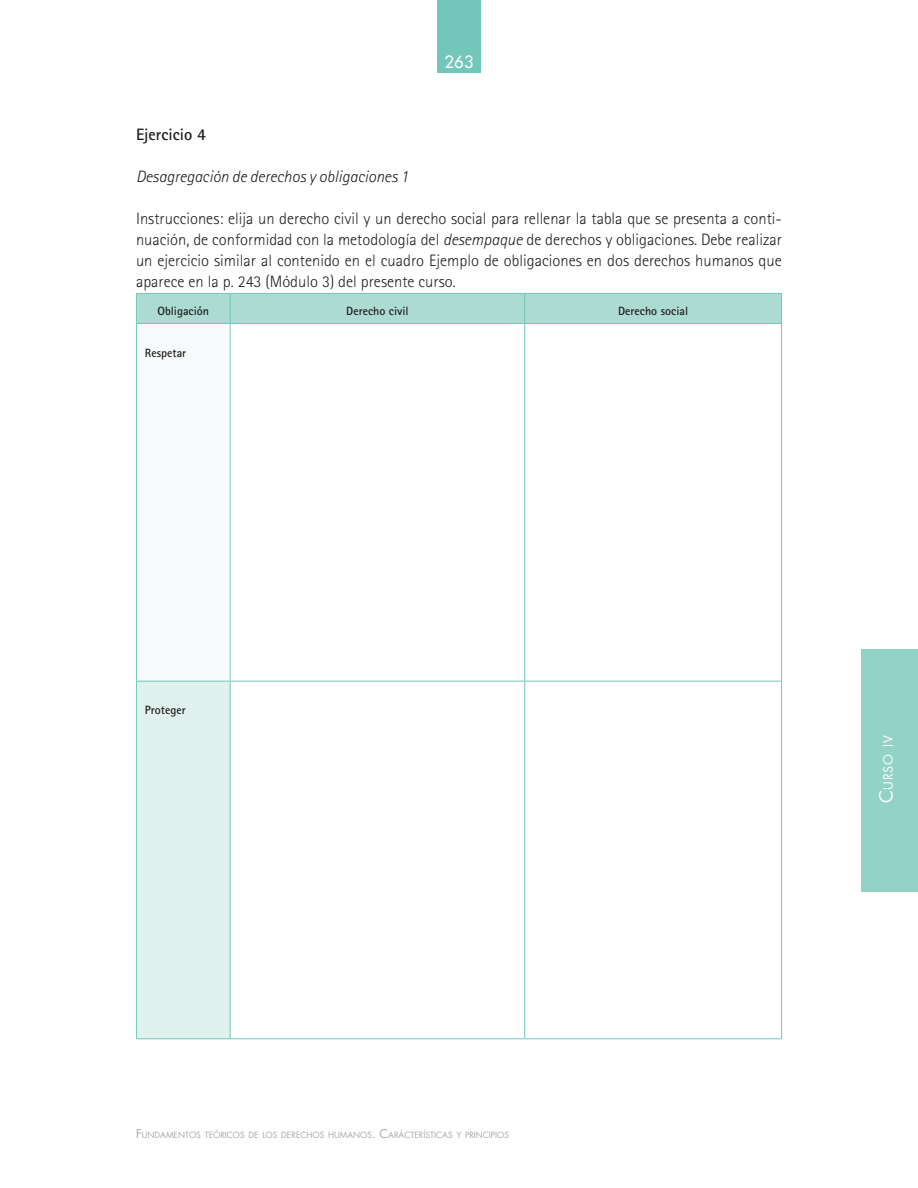
<style>
.page{position:relative;width:918px;height:1188px;background:#fff}
.page>*{position:absolute;margin:0;border:0;box-sizing:border-box;transform-origin:0 0}
.t1{font:300 16.5px/21px "Rotis Sans Serif Std";color:#231f20;text-align:justify}
.t2{font:italic 300 16.5px "Rotis Sans Serif Std";color:#231f20}
.t3{font:700 16.5px "Rotis Sans Serif Std";color:#231f20}
.t4{font:500 16.5px "Futura Std";color:#fff}
.t5{font:12.6px "Futura Std";letter-spacing:.055em;color:#fff}
.t6{font:700 12px "Rotis Sans Serif Std";color:#231f20}
.t7{font:8.4px "Futura Std";color:#a8a9ad}
.s1{font-style:inherit}
.s2{font-style:italic}
.s3{font-size:12px}
.s4{font-size:18px}
</style>
<div class="page">
<div style="left:437px;top:0;width:44px;height:72px;background:#73c7ba"></div>
<div style="left:861px;top:649px;width:57px;height:243px;background:#92d2c7"></div>
<div style="left:136px;top:324px;width:94px;height:357px;background:#f7fbfb"></div>
<div style="left:136px;top:681px;width:94px;height:358px;background:#e0f1ee"></div>
<div style="left:136px;top:293px;width:646px;height:30px;background:#acdbd2"></div>
<hr style="left:136px;top:323px;width:94px;height:1px;background:#73c7ba">
<hr style="left:136px;top:324px;width:1px;height:357px;background:#73c7ba">
<hr style="left:230px;top:323px;width:295px;height:1px;background:#73c7ba">
<hr style="left:230px;top:324px;width:1px;height:357px;background:#73c7ba">
<hr style="left:525px;top:323px;width:257px;height:1px;background:#73c7ba">
<hr style="left:524px;top:324px;width:1px;height:357px;background:#73c7ba">
<hr style="left:781px;top:324px;width:1px;height:357px;background:#73c7ba">
<hr style="left:136px;top:681px;width:94px;height:1px;background:#73c7ba">
<hr style="left:136px;top:682px;width:1px;height:356px;background:#73c7ba">
<hr style="left:230px;top:681px;width:295px;height:1px;background:#73c7ba">
<hr style="left:230px;top:682px;width:1px;height:356px;background:#73c7ba">
<hr style="left:525px;top:681px;width:257px;height:1px;background:#73c7ba">
<hr style="left:524px;top:682px;width:1px;height:356px;background:#73c7ba">
<hr style="left:781px;top:682px;width:1px;height:356px;background:#73c7ba">
<hr style="left:136px;top:1038px;width:94px;height:1px;background:#73c7ba">
<hr style="left:230px;top:1038px;width:295px;height:1px;background:#73c7ba">
<hr style="left:525px;top:1038px;width:257px;height:1px;background:#73c7ba">
<p class="t4" style="left:444px;top:52px;width:31px">263</p>
<p class="t3" style="left:136px;top:124px;width:71px">Ejercicio <span class="s1">4</span></p>
<p class="t2" style="left:136px;top:167px;width:274px">Desagregación de derechos y obligaciones 1</p>
<p class="t1" style="left:136px;top:208px;width:647px">Instrucciones: elija un derecho civil y un derecho social para rellenar la tabla que se presenta a conti&shy;nuación, de conformidad con la metodología del <span class="s2">desempaque</span> de derechos y obligaciones. Debe realizar un ejercicio similar al contenido en el cuadro Ejemplo de obligaciones en dos derechos humanos que aparece en la p. 243 (Módulo 3) del presente curso.</p>
<p class="t6" style="left:158px;top:303px;width:53px">Obligación</p>
<p class="t6" style="left:346px;top:303px;width:64px">Derecho civil</p>
<p class="t6" style="left:618px;top:303px;width:71px">Derecho social</p>
<p class="t6" style="left:145px;top:345px;width:43px">Respetar</p>
<p class="t6" style="left:145px;top:702px;width:42px">Proteger</p>
<p class="t7" style="left:136px;top:1129px;width:375px"><span class="s3">F</span>UNDAMENTOS TEÓRICOS DE LOS DERECHOS HUMANOS<span class="s3">. C</span>ARÁCTERÍSTICAS Y PRINCIPIOS</p>
<p class="t5" style="left:880px;top:803px;width:69px;rotate:-90deg"><span class="s4">C</span>URSO IV</p>
</div>
